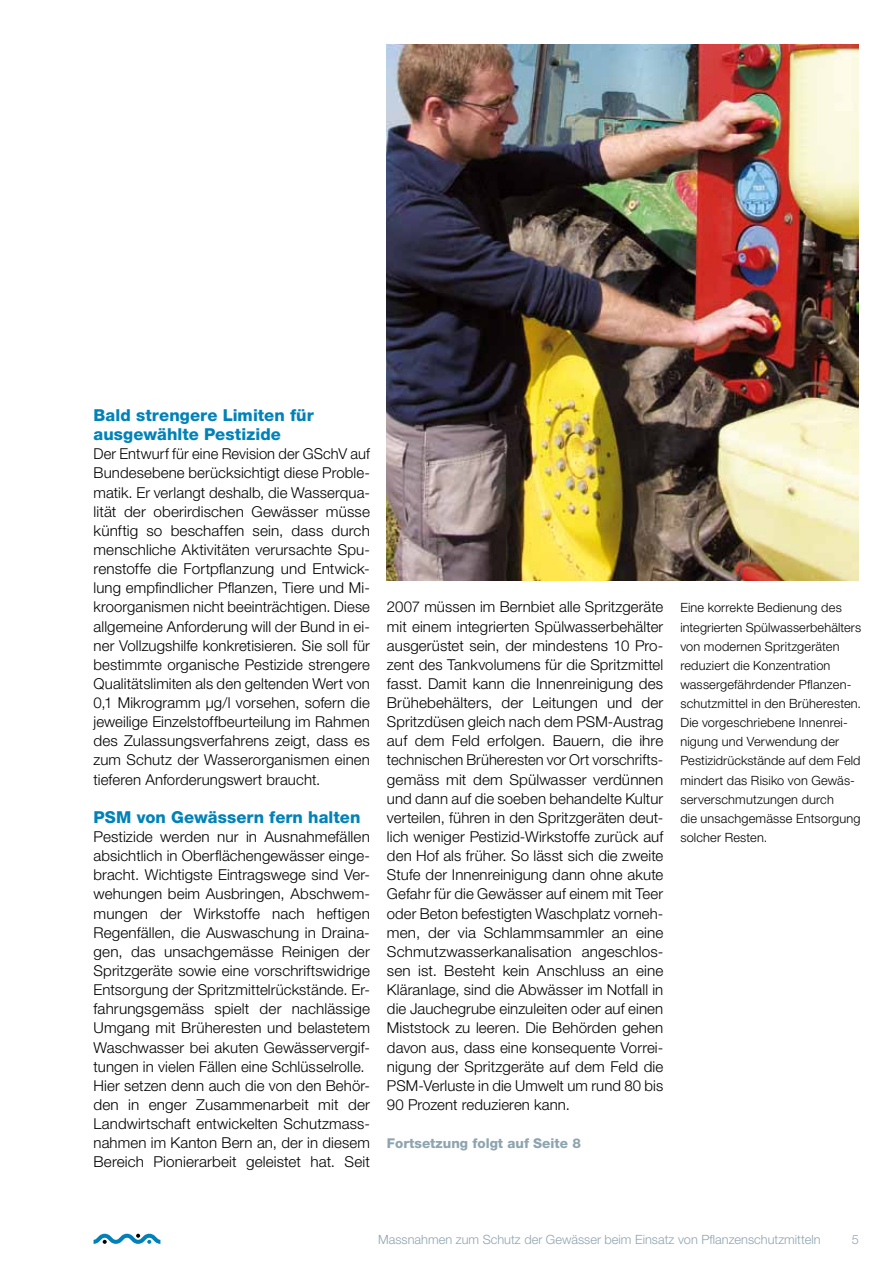
<style>
.page{position:relative;width:893px;height:1263px;background:#fff}
.page>*{position:absolute;margin:0;border:0;box-sizing:border-box;transform-origin:0 0}
.t1{font:800 16.5px/19.2px "Helvetica Neue LT";letter-spacing:.005em;color:#0082b8}
.t2{font:300 15px/19.2px "Helvetica Neue LT";letter-spacing:.01em;color:#000;text-align:justify}
.t3{font:800 13.5px "Helvetica Neue LT";color:#8ea4af}
.t4{font:300 12.75px/19.2px "Helvetica Neue LT";letter-spacing:.015em;color:#000}
.t5{font:300 12.75px "Helvetica Neue LT";color:#8ea4af}
</style>
<div class="page">
<img style="left:387px;top:45px;width:472px;height:535px">
<svg style="left:94px;top:1234px;width:66px;height:10px"></svg>
<p class="t1" style="left:94px;top:405px;width:222px">Bald strengere Limiten für ausgewählte Pestizide</p>
<p class="t2" style="left:94px;top:444px;width:278px">Der Entwurf für eine Revision der GSchV auf Bundesebene berücksichtigt diese Proble&shy;matik. Er verlangt deshalb, die Wasserqua&shy;lität der oberirdischen Gewässer müsse künftig so beschaffen sein, dass durch menschliche Aktivitäten verursachte Spu&shy;renstoffe die Fortpflanzung und Entwick&shy;lung empfindlicher Pflanzen, Tiere und Mi&shy;kroorganismen nicht beeinträchtigen. Diese allgemeine Anforderung will der Bund in ei&shy;ner Vollzugshilfe konkretisieren. Sie soll für bestimmte organische Pestizide strengere Qualitätslimiten als den geltenden Wert von 0,1 Mikrogramm µg/l vorsehen, sofern die jeweilige Einzelstoffbeurteilung im Rahmen des Zulassungsverfahrens zeigt, dass es zum Schutz der Wasserorganismen einen tieferen Anforderungswert braucht.</p>
<p class="t1" style="left:94px;top:807px;width:268px">PSM von Gewässern fern halten</p>
<p class="t2" style="left:94px;top:827px;width:278px;text-align:left">Pestizide werden nur in Ausnahmefällen absichtlich in Oberflächengewässer einge&shy;bracht. Wichtigste Eintragswege sind Ver&shy;wehungen beim Ausbringen, Abschwem&shy;mungen der Wirkstoffe nach heftigen Regenfällen, die Auswaschung in Draina&shy;gen, das unsachgemässe Reinigen der Spritzgeräte sowie eine vorschriftswidrige Entsorgung der Spritzmittelrückstände. Er&shy;fahrungsgemäss spielt der nachlässige Umgang mit Brüheresten und belastetem Waschwasser bei akuten Gewässervergif&shy;tungen in vielen Fällen eine Schlüsselrolle.<br>Hier setzen denn auch die von den Behör&shy;den in enger Zusammenarbeit mit der Landwirtschaft entwickelten Schutzmass&shy;nahmen im Kanton Bern an, der in diesem Bereich Pionierarbeit geleistet hat. Seit</p>
<p class="t2" style="left:387px;top:597px;width:278px">2007 müssen im Bernbiet alle Spritzgeräte mit einem integrierten Spülwasserbehälter ausgerüstet sein, der mindestens 10 Pro&shy;zent des Tankvolumens für die Spritzmittel fasst. Damit kann die Innenreinigung des Brühebehälters, der Leitungen und der Spritzdüsen gleich nach dem PSM-Austrag auf dem Feld erfolgen. Bauern, die ihre technischen Brüheresten vor Ort vorschrifts&shy;gemäss mit dem Spülwasser verdünnen und dann auf die soeben behandelte Kultur verteilen, führen in den Spritzgeräten deut&shy;lich weniger Pestizid-Wirkstoffe zurück auf den Hof als früher. So lässt sich die zweite Stufe der Innenreinigung dann ohne akute Gefahr für die Gewässer auf einem mit Teer oder Beton befestigten Waschplatz vorneh&shy;men, der via Schlammsammler an eine Schmutzwasserkanalisation angeschlos&shy;sen ist. Besteht kein Anschluss an eine Kläranlage, sind die Abwässer im Notfall in die Jauchegrube einzuleiten oder auf einen Miststock zu leeren. Die Behörden gehen davon aus, dass eine konsequente Vorrei&shy;nigung der Spritzgeräte auf dem Feld die PSM-Verluste in die Umwelt um rund 80 bis 90 Prozent reduzieren kann.</p>
<p class="t3" style="left:387px;top:1135px;width:195px">Fortsetzung folgt auf Seite 8</p>
<p class="t4" style="left:680px;top:598px;width:182px">Eine korrekte Bedienung des integrierten Spülwasserbehälters von modernen Spritzgeräten reduziert die Konzentration wassergefährdender Pflanzen&shy;schutzmittel in den Brüheresten.<br>Die vorgeschriebene Innenrei&shy;nigung und Verwendung der<br>Pestizidrückstände auf dem Feld mindert das Risiko von Gewäs&shy;serverschmutzungen durch<br>die unsachgemässe Entsorgung solcher Resten.</p>
<p class="t5" style="left:378px;top:1231px;width:444px">Massnahmen zum Schutz der Gewässer beim Einsatz von Pflanzenschutzmitteln</p>
<p class="t5" style="left:852px;top:1231px;width:9px">5</p>
</div>
